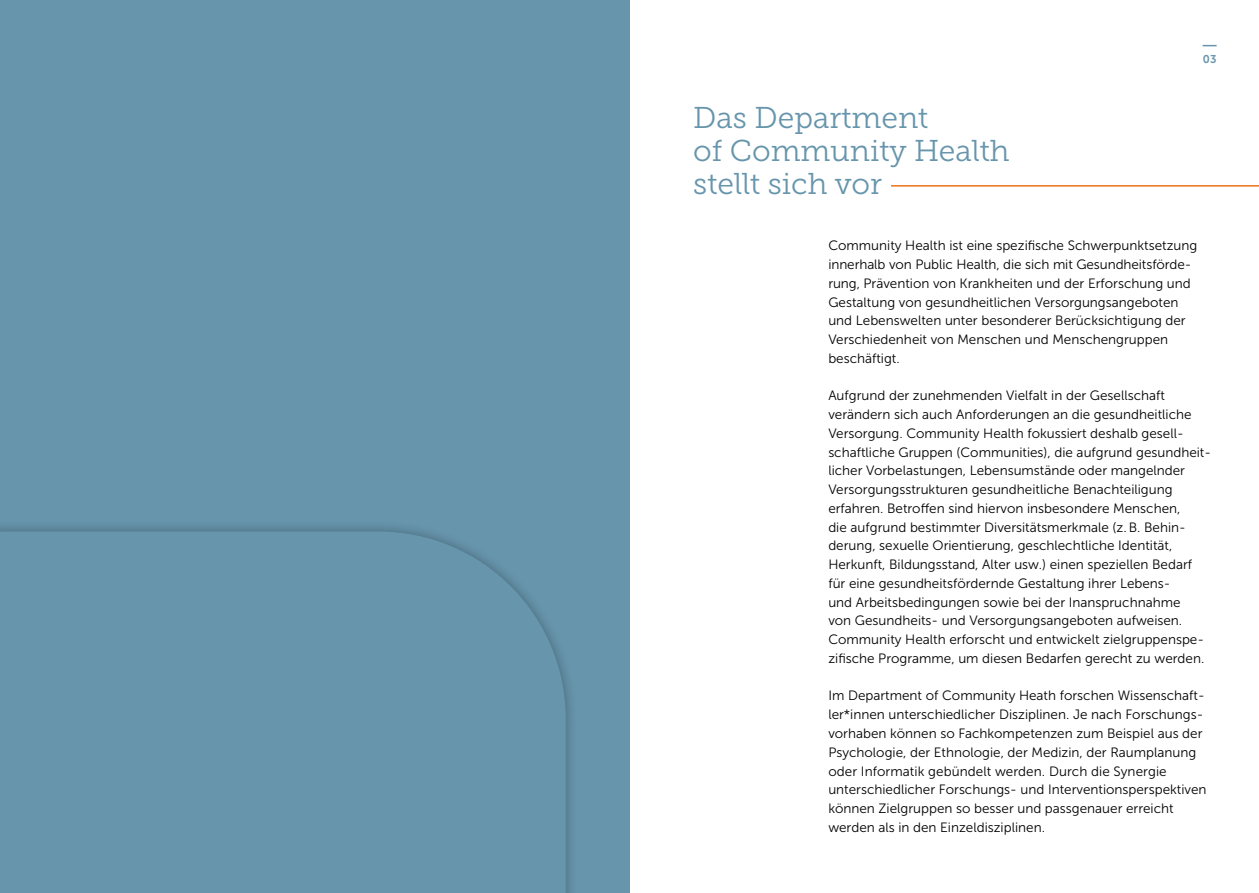
<style>
.page{position:relative;width:1259px;height:893px;background:#fff}
.page>*{position:absolute;margin:0;border:0;box-sizing:border-box;transform-origin:0 0}
.t1{font:30px/33px "Museo Slab 300";color:#6795ac}
.t2{font:13.5px/18.8px "Museo Sans 300";color:#000}
.t3{font:11.25px "Museo Sans 700";color:#6795ac}
</style>
<div class="page">
<div style="left:0;top:0;width:629px;height:893px;background:#6795ac"></div>
<svg style="left:1202px;top:45px;width:14px;height:1px"></svg>
<hr style="left:891px;top:185px;width:368px;height:2px;background:#ee7219">
<div style="left:0;top:520px;width:577px;height:373px;background:#000;opacity:.28"></div>
<svg style="left:0;top:531px;width:566px;height:362px"></svg>
<h1 class="t1" style="left:693px;top:102px;width:318px">Das Department<br>of Community Health stellt sich vor</h1>
<p class="t3" style="left:1203px;top:53px;width:15px">03</p>
<p class="t2" style="left:828px;top:236px;width:370px">Community Health ist eine spezifische Schwerpunktsetzung innerhalb von Public Health, die sich mit Gesundheitsförde&shy;rung, Prävention von Krankheiten und der Erforschung und Gestaltung von gesundheitlichen Versorgungsangeboten und Lebenswelten unter besonderer Berücksichtigung der Verschiedenheit von Menschen und Menschengruppen beschäftigt.</p>
<p class="t2" style="left:828px;top:386px;width:384px">Aufgrund der zunehmenden Vielfalt in der Gesellschaft verändern sich auch Anforderungen an die gesundheitliche Versorgung. Community Health fokussiert deshalb gesell&shy;schaftliche Gruppen (Communities), die aufgrund gesundheit&shy;licher Vorbelastungen, Lebensumstände oder mangelnder Versorgungsstrukturen gesundheitliche Benachteiligung erfahren. Betroffen sind hiervon insbesondere Menschen,<br>die aufgrund bestimmter Diversitätsmerkmale (z. B. Behin&shy;derung, sexuelle Orientierung, geschlechtliche Identität, Herkunft, Bildungsstand, Alter usw.) einen speziellen Bedarf für eine gesundheitsfördernde Gestaltung ihrer Lebens-<br>und Arbeitsbedingungen sowie bei der Inanspruchnahme<br>von Gesundheits- und Versorgungsangeboten aufweisen.<br>Community Health erforscht und entwickelt zielgruppenspe&shy;zifische Programme, um diesen Bedarfen gerecht zu werden.</p>
<p class="t2" style="left:828px;top:687px;width:380px">Im Department of Community Heath forschen Wissenschaft&shy;ler*innen unterschiedlicher Disziplinen. Je nach Forschungs&shy;vorhaben können so Fachkompetenzen zum Beispiel aus der Psychologie, der Ethnologie, der Medizin, der Raumplanung oder Informatik gebündelt werden. Durch die Synergie unterschiedlicher Forschungs- und Interventionsperspektiven können Zielgruppen so besser und passgenauer erreicht werden als in den Einzeldisziplinen.</p>
</div>
